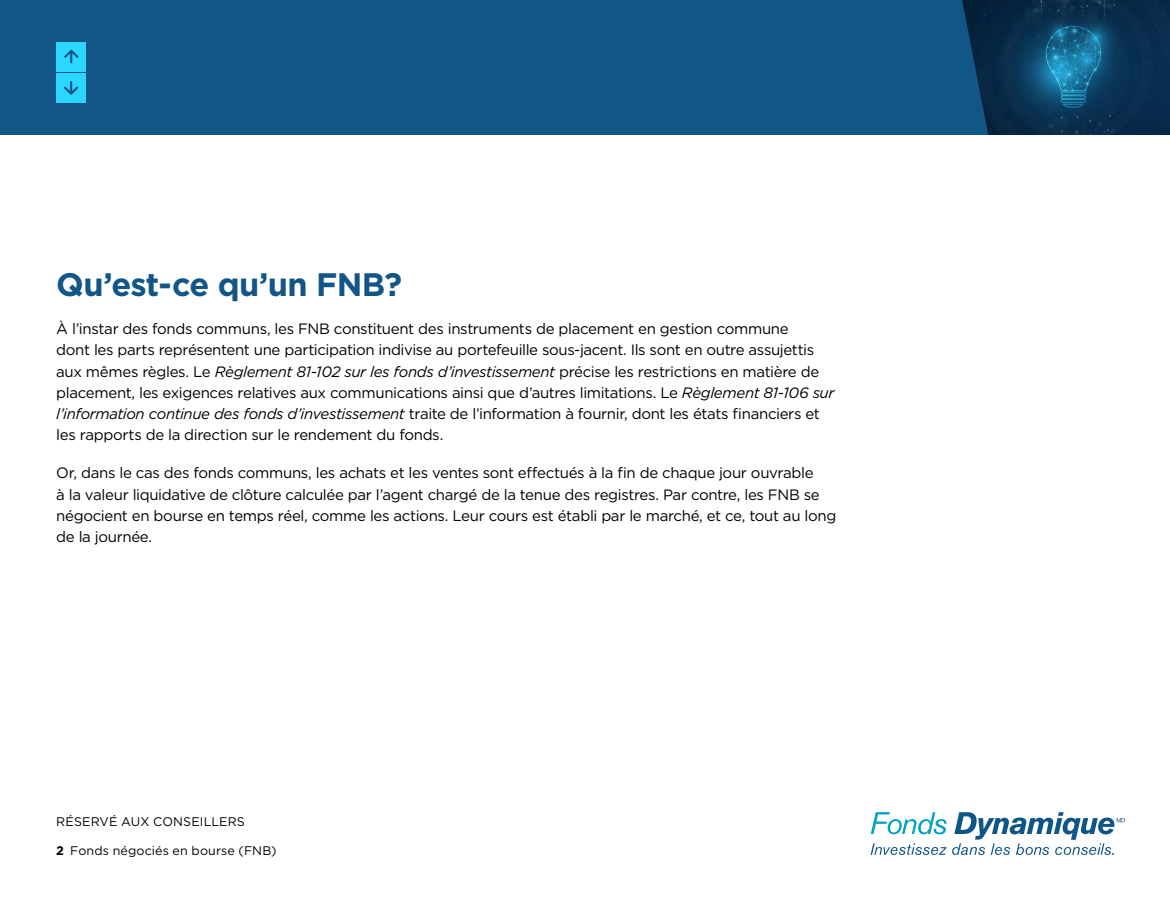
<style>
.page{position:relative;width:1170px;height:900px;background:#fff}
.page>*{position:absolute;margin:0;border:0;box-sizing:border-box;transform-origin:0 0}
.French_2024_H1_Title{font:700 32.5px "Gotham";letter-spacing:-.02em;color:#125687}
.French_2024_intro{font:15px/21.2px "Gotham";letter-spacing:-.025em;color:#000}
.t1{font:12.5px "Gotham";letter-spacing:.01em;color:#000}
.s1{font-style:italic}
.s2{font-weight:700}
</style>
<div class="page">
<div style="left:0;top:0;width:1170px;height:135px;background:#125687"></div>
<img style="left:962px;top:0;width:208px;height:135px">
<svg style="left:871px;top:812px;width:254px;height:43px"></svg>
<div style="left:56px;top:73px;width:30px;height:30px;background:#2cd7ff"></div>
<div style="left:56px;top:42px;width:30px;height:29px;background:#2cd7ff"></div>
<svg style="left:64px;top:50px;width:15px;height:13px"></svg>
<svg style="left:64px;top:81px;width:14px;height:14px"></svg>
<h1 class="French_2024_H1_Title" style="left:56px;top:263px;width:347px">Qu’est-ce qu’un FNB?</h1>
<p class="French_2024_intro" style="left:56px;top:318px;width:780px">À l’instar des fonds communs, les FNB constituent des instruments de placement en gestion commune<br>dont les parts représentent une participation indivise au portefeuille sous-jacent. Ils sont en outre assujettis aux mêmes règles. Le <span class="s1">Règlement 81-102 sur les fonds d’investissement</span> précise les restrictions en matière de placement, les exigences relatives aux communications ainsi que d’autres limitations. Le <span class="s1">Règlement 81-106 sur l’information continue des fonds d’investissement</span> traite de l’information à fournir, dont les états financiers et les rapports de la direction sur le rendement du fonds.</p>
<p class="French_2024_intro" style="left:56px;top:462px;width:782px">Or, dans le cas des fonds communs, les achats et les ventes sont effectués à la fin de chaque jour ouvrable<br>à la valeur liquidative de clôture calculée par l’agent chargé de la tenue des registres. Par contre, les FNB se négocient en bourse en temps réel, comme les actions. Leur cours est établi par le marché, et ce, tout au long de la journée.</p>
<p class="t1" style="left:56px;top:814px;width:190px">RÉSERVÉ AUX CONSEILLERS</p>
<p class="t1" style="left:56px;top:843px;width:222px"><span class="s2">2</span> Fonds négociés en bourse (FNB)</p>
</div>
